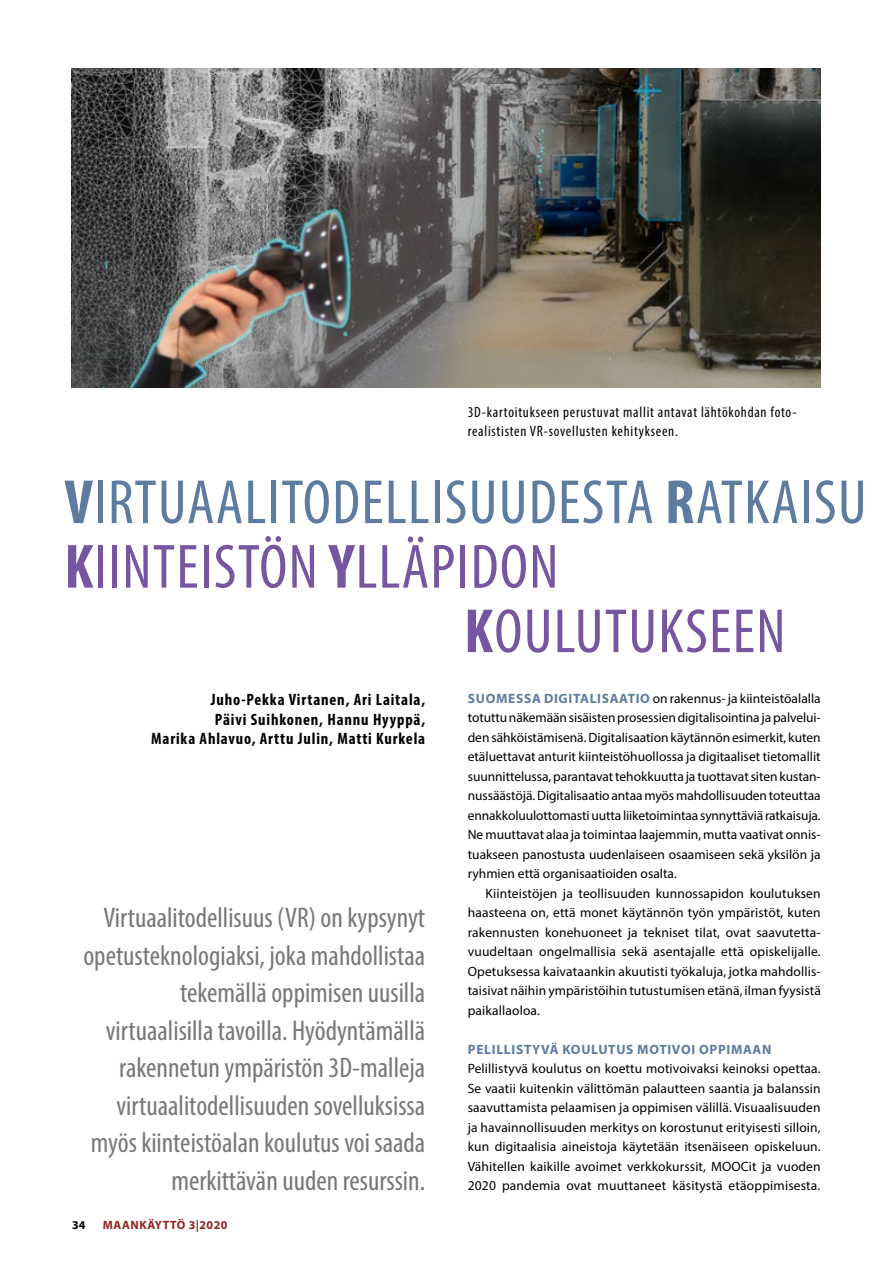
<style>
.page{position:relative;width:893px;height:1263px;background:#fff}
.page>*{position:absolute;margin:0;border:0;box-sizing:border-box;transform-origin:0 0}
.t1{font:condensed 63px "Myriad Pro";letter-spacing:.02em;color:#5d7ca0}
.t2{font:condensed 63px "Myriad Pro";letter-spacing:.02em;color:#7656a0}
.t3{font:condensed 28.5px/37.5px "Myriad Pro";color:#787878;text-align:right}
.t4{font:700 condensed 16.5px/19.5px "Myriad Pro";letter-spacing:.05em;color:#000;text-align:right}
.t5{font:condensed 15px/19.5px "Myriad Pro";letter-spacing:.05em;color:#000}
.t6{font:13.5px/19.5px "Myriad Pro";letter-spacing:.005em;color:#000;text-align:justify}
.t7{font:700 13.5px "Myriad Pro";letter-spacing:.05em;color:#5d7ca0}
.t8{font:700 12px "Myriad Pro";letter-spacing:.05em;color:#922421}
.t9{font:700 12px "Myriad Pro";color:#000}
.s1{font-weight:700}
.s2{font-weight:700;color:#5d7ca0}
</style>
<div class="page">
<img style="left:71px;top:68px;width:750px;height:319px">
<p class="t5" style="left:468px;top:402px;width:329px">3D-kartoitukseen perustuvat mallit antavat lähtökohdan foto&shy;realististen VR-sovellusten kehitykseen.</p>
<h1 class="t1" style="left:64px;top:464px;width:804px"><span class="s1">V</span>IRTUAALITODELLISUUDESTA <span class="s1">R</span>ATKAISU</h1>
<h1 class="t2" style="left:64px;top:529px;width:496px"><span class="s1">K</span>IINTEISTÖN <span class="s1">Y</span>LLÄPIDON</h1>
<h1 class="t2" style="left:464px;top:593px;width:323px"><span class="s1">K</span>OULUTUKSEEN</h1>
<p class="t4" style="left:151px;top:689px;width:275px">Juho-Pekka Virtanen, Ari Laitala,<br>Päivi Suihkonen, Hannu Hyyppä,<br>Marika Ahlavuo, Arttu Julin, Matti Kurkela</p>
<p class="t3" style="left:83px;top:898px;width:343px">Virtuaalitodellisuus (VR) on kypsynyt opetusteknologiaksi, joka mahdollistaa tekemällä oppimisen uusilla virtuaalisilla tavoilla. Hyödyntämällä rakennetun ympäristön 3D-malleja virtuaalitodellisuuden sovelluksissa myös kiinteistöalan koulutus voi saada merkittävän uuden resurssin.</p>
<p class="t9" style="left:72px;top:1217px;width:15px">34</p>
<p class="t8" style="left:103px;top:1217px;width:126px">MAANKÄYTTÖ 3|2020</p>
<p class="t6" style="left:468px;top:688px;width:355px"><span class="s2">SUOMESSA DIGITALISAATIO</span> on rakennus- ja kiinteistöalalla totuttu näkemään sisäisten prosessien digitalisointina ja palvelui&shy;den sähköistämisenä. Digitalisaation käytännön esimerkit, kuten etäluettavat anturit kiinteistöhuollossa ja digitaaliset tietomallit suunnittelussa, parantavat tehokkuutta ja tuottavat siten kustan&shy;nussäästöjä. Digitalisaatio antaa myös mahdollisuuden toteuttaa ennakkoluulottomasti uutta liiketoimintaa synnyttäviä ratkaisuja.<br>Ne muuttavat alaa ja toimintaa laajemmin, mutta vaativat onnis&shy;tuakseen panostusta uudenlaiseen osaamiseen sekä yksilön ja ryhmien että organisaatioiden osalta.</p>
<p class="t6" style="left:468px;top:883px;width:355px;text-indent:18px">Kiinteistöjen ja teollisuuden kunnossapidon koulutuksen haasteena on, että monet käytännön työn ympäristöt, kuten rakennusten konehuoneet ja tekniset tilat, ovat saavutetta&shy;vuudeltaan ongelmallisia sekä asentajalle että opiskelijalle.<br>Opetuksessa kaivataankin akuutisti työkaluja, jotka mahdollis&shy;taisivat näihin ympäristöihin tutustumisen etänä, ilman fyysistä paikallaoloa.</p>
<p class="t7" style="left:468px;top:1040px;width:305px">PELILLISTYVÄ KOULUTUS MOTIVOI OPPIMAAN</p>
<p class="t6" style="left:468px;top:1059px;width:354px">Pelillistyvä koulutus on koettu motivoivaksi keinoksi opettaa.<br>Se vaatii kuitenkin välittömän palautteen saantia ja balanssin saavuttamista pelaamisen ja oppimisen välillä. Visuaalisuuden ja havainnollisuuden merkitys on korostunut erityisesti silloin, kun digitaalisia aineistoja käytetään itsenäiseen opiskeluun.<br>Vähitellen kaikille avoimet verkkokurssit, MOOCit ja vuoden 2020 pandemia ovat muuttaneet käsitystä etäoppimisesta.</p>
</div>
